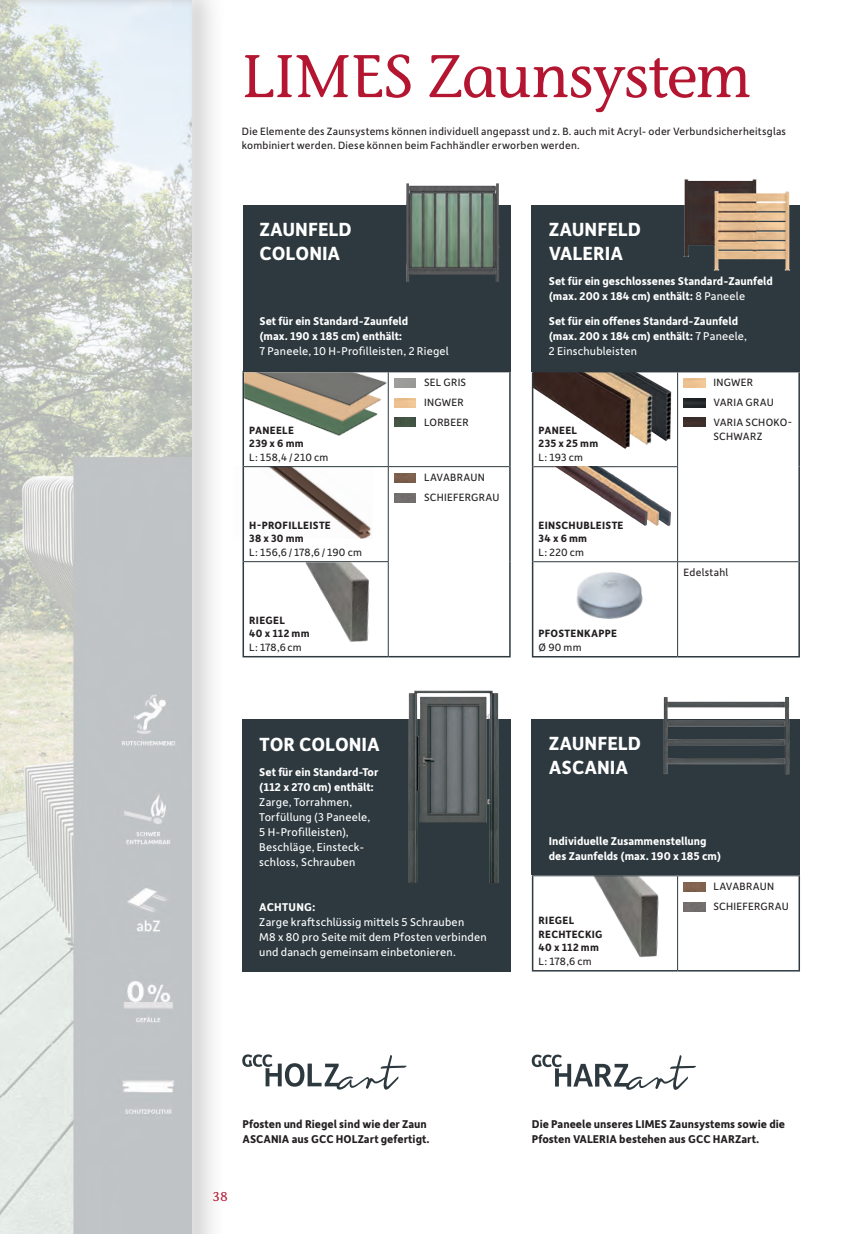
<style>
.page{position:relative;width:851px;height:1234px;background:#fff}
.page>*{position:absolute;margin:0;border:0;box-sizing:border-box;transform-origin:0 0}
.Überschrift{font:500 60px "Stone Inf ITC Std";color:#b41530}
.Fließtext_-_8pt{font:700 20.25px/24.3px "Depot New";color:#fff}
.t1{font:500 12.75px "Stone Inf ITC Std";color:#b41530}
.Fließtext_-_8pt-2{font:700 12px/15px "Depot New";color:#fff}
.Fließtext_-_8pt-3{font:12px/15px "Depot New";letter-spacing:.015em;color:#fff}
.Fließtext_-_8pt-4{font:700 12px/15px "Depot New";color:#231f20}
.Hinweistext_-_7_5pt{font:11.25px/13.5px "Depot New";letter-spacing:.02em;color:#231f20}
.Hinweistext_-_7_5pt-2{font:700 11.25px/13.5px "Depot New";letter-spacing:.025em;color:#231f20}
.s1{font-weight:400}
.s2{font-weight:700}
</style>
<div class="page">
<div style="left:0;top:0;width:227px;height:1233px;background:#231f20;opacity:.75"></div>
<div style="left:0;top:0;width:201px;height:1233px;background:#ddd"></div>
<div style="left:0;top:0;width:193px;height:1233px;background:#231f20;opacity:.75"></div>
<img style="left:244px;top:467px;width:128px;height:71px">
<img style="left:533px;top:372px;width:156px;height:91px">
<img style="left:292px;top:562px;width:86px;height:80px">
<hr style="left:388px;top:466px;width:121px;height:1px;background:#2d393f">
<hr style="left:388px;top:372px;width:1px;height:94px;background:#2d393f">
<hr style="left:388px;top:467px;width:1px;height:94px;background:#2d393f">
<hr style="left:388px;top:562px;width:1px;height:93px;background:#2d393f">
<hr style="left:244px;top:466px;width:144px;height:1px;background:#2d393f">
<hr style="left:242px;top:372px;width:2px;height:94px;background:#2d393f">
<hr style="left:242px;top:466px;width:2px;height:95px;background:#2d393f">
<hr style="left:242px;top:561px;width:2px;height:94px;background:#2d393f">
<hr style="left:242px;top:655px;width:146px;height:2px;background:#2d393f">
<hr style="left:388px;top:655px;width:122px;height:2px;background:#2d393f">
<hr style="left:509px;top:372px;width:1px;height:94px;background:#2d393f">
<hr style="left:509px;top:466px;width:1px;height:95px;background:#2d393f">
<hr style="left:509px;top:561px;width:1px;height:94px;background:#2d393f">
<hr style="left:244px;top:561px;width:144px;height:1px;background:#2d393f">
<hr style="left:677px;top:467px;width:1px;height:94px;background:#2d393f">
<hr style="left:677px;top:562px;width:1px;height:94px;background:#2d393f">
<hr style="left:533px;top:466px;width:145px;height:1px;background:#2d393f">
<hr style="left:531px;top:372px;width:2px;height:94px;background:#2d393f">
<hr style="left:531px;top:466px;width:2px;height:95px;background:#2d393f">
<hr style="left:531px;top:561px;width:2px;height:95px;background:#2d393f">
<hr style="left:798px;top:561px;width:1px;height:95px;background:#2d393f">
<hr style="left:531px;top:656px;width:146px;height:1px;background:#2d393f">
<hr style="left:677px;top:656px;width:122px;height:1px;background:#2d393f">
<hr style="left:677px;top:561px;width:121px;height:1px;background:#2d393f">
<hr style="left:533px;top:561px;width:144px;height:1px;background:#2d393f">
<hr style="left:798px;top:372px;width:1px;height:94px;background:#2d393f">
<hr style="left:798px;top:466px;width:1px;height:95px;background:#2d393f">
<hr style="left:677px;top:372px;width:1px;height:94px;background:#2d393f">
<div style="left:242px;top:205px;width:268px;height:167px;background:#2d393f"></div>
<div style="left:531px;top:206px;width:268px;height:166px;background:#2d393f"></div>
<img style="left:406px;top:183px;width:105px;height:102px">
<img style="left:244px;top:372px;width:155px;height:76px">
<img style="left:673px;top:178px;width:127px;height:111px">
<img style="left:531px;top:466px;width:140px;height:60px">
<img style="left:576px;top:572px;width:67px;height:47px">
<img style="left:394px;top:378px;width:21px;height:9px">
<img style="left:394px;top:398px;width:21px;height:9px">
<img style="left:683px;top:378px;width:22px;height:9px">
<img style="left:394px;top:418px;width:21px;height:8px">
<img style="left:394px;top:473px;width:21px;height:9px">
<img style="left:394px;top:493px;width:21px;height:9px">
<img style="left:683px;top:418px;width:22px;height:8px">
<img style="left:683px;top:398px;width:22px;height:9px">
<svg style="left:242px;top:1054px;width:165px;height:36px"></svg>
<svg style="left:531px;top:1054px;width:165px;height:36px"></svg>
<img style="left:581px;top:876px;width:86px;height:81px">
<hr style="left:677px;top:875px;width:122px;height:1px;background:#2d393f">
<hr style="left:677px;top:875px;width:1px;height:94px;background:#2d393f">
<hr style="left:531px;top:875px;width:146px;height:1px;background:#2d393f">
<hr style="left:531px;top:875px;width:2px;height:94px;background:#2d393f">
<hr style="left:798px;top:875px;width:1px;height:94px;background:#2d393f">
<hr style="left:531px;top:969px;width:146px;height:2px;background:#2d393f">
<hr style="left:677px;top:969px;width:122px;height:2px;background:#2d393f">
<div style="left:531px;top:719px;width:268px;height:156px;background:#2d393f"></div>
<img style="left:683px;top:882px;width:22px;height:8px">
<img style="left:683px;top:902px;width:22px;height:8px">
<img style="left:663px;top:697px;width:137px;height:81px">
<div style="left:242px;top:719px;width:268px;height:252px;background:#2d393f"></div>
<img style="left:408px;top:690px;width:103px;height:198px">
<p class="Überschrift" style="left:242px;top:39px;width:510px">LIMES Zaunsystem</p>
<p class="Hinweistext_-_7_5pt" style="left:242px;top:124px;width:545px">Die Elemente des Zaunsystems können individuell angepasst und z. B. auch mit Acryl- oder Verbundsicherheitsglas kombiniert werden. Diese können beim Fachhändler erworben werden.</p>
<p class="Fließtext_-_8pt" style="left:259px;top:216px;width:94px">ZAUNFELD<br>COLONIA</p>
<p class="Fließtext_-_8pt" style="left:548px;top:216px;width:94px">ZAUNFELD<br>VALERIA</p>
<p class="Fließtext_-_8pt-2" style="left:259px;top:313px;width:191px">Set für ein Standard-Zaunfeld<br>(max. 190 x 185 cm) enthält:<br><span class="s1">7 Paneele, 10 H-Profilleisten, 2 Riegel</span></p>
<p class="Hinweistext_-_7_5pt-2" style="left:249px;top:422px;width:56px">PANEELE<br>239 x 6 mm</p>
<p class="Hinweistext_-_7_5pt" style="left:249px;top:449px;width:81px">L: 158,4/210 cm</p>
<p class="Hinweistext_-_7_5pt-2" style="left:249px;top:517px;width:83px">H-PROFILLEISTE<br>38 x 30 mm</p>
<p class="Hinweistext_-_7_5pt" style="left:249px;top:544px;width:114px">L: 156,6/178,6/190 cm</p>
<p class="Hinweistext_-_7_5pt-2" style="left:249px;top:612px;width:62px">RIEGEL<br>40 x 112 mm</p>
<p class="Hinweistext_-_7_5pt" style="left:249px;top:639px;width:54px">L: 178,6cm</p>
<p class="Hinweistext_-_7_5pt" style="left:424px;top:375px;width:44px">SEL GRIS</p>
<p class="Hinweistext_-_7_5pt" style="left:424px;top:395px;width:41px">INGWER</p>
<p class="Hinweistext_-_7_5pt" style="left:424px;top:415px;width:46px">LORBEER</p>
<p class="Hinweistext_-_7_5pt" style="left:424px;top:470px;width:62px">LAVABRAUN</p>
<p class="Hinweistext_-_7_5pt" style="left:424px;top:490px;width:77px">SCHIEFERGRAU</p>
<p class="Fließtext_-_8pt" style="left:259px;top:730px;width:122px">TOR COLONIA</p>
<p class="Fließtext_-_8pt-3" style="left:259px;top:763px;width:120px"><span class="s2">Set für ein Standard-Tor (112 x 270 cm) enthält:<br></span>Zarge, Torrahmen,<br>Torfüllung (3 Paneele,<br>5 H-Profilleisten),<br>Beschläge, Einsteck&shy;schloss, Schrauben</p>
<p class="Fließtext_-_8pt-3" style="left:259px;top:898px;width:229px"><span class="s2">ACHTUNG:<br></span>Zarge kraftschlüssig mittels 5 Schrauben<br>M8 x 80 pro Seite mit dem Pfosten verbinden und danach gemeinsam einbetonieren.</p>
<p class="Fließtext_-_8pt-2" style="left:548px;top:273px;width:225px">Set für ein geschlossenes Standard-Zaunfeld (max. 200 x 184 cm) enthält: <span class="s1">8 Paneele</span></p>
<p class="Fließtext_-_8pt-2" style="left:548px;top:313px;width:200px">Set für ein offenes Standard-Zaunfeld (max. 200 x 184 cm) enthält: <span class="s1">7 Paneele,<br>2 Einschubleisten</span></p>
<p class="Hinweistext_-_7_5pt-2" style="left:538px;top:422px;width:61px">PANEEL<br>235 x 25 mm</p>
<p class="Hinweistext_-_7_5pt" style="left:538px;top:449px;width:46px">L: 193 cm</p>
<p class="Hinweistext_-_7_5pt-2" style="left:538px;top:517px;width:86px">EINSCHUBLEISTE<br>34 x 6 mm</p>
<p class="Hinweistext_-_7_5pt" style="left:538px;top:544px;width:47px">L: 220 cm</p>
<p class="Hinweistext_-_7_5pt-2" style="left:538px;top:626px;width:80px">PFOSTENKAPPE<br><span class="s1">Ø 90 mm</span></p>
<p class="Fließtext_-_8pt" style="left:549px;top:730px;width:94px">ZAUNFELD<br>ASCANIA</p>
<p class="Hinweistext_-_7_5pt" style="left:713px;top:375px;width:41px">INGWER</p>
<p class="Hinweistext_-_7_5pt" style="left:713px;top:395px;width:62px">VARIA GRAU</p>
<p class="Hinweistext_-_7_5pt" style="left:713px;top:415px;width:80px">VARIA SCHOKO-<br>SCHWARZ</p>
<p class="Hinweistext_-_7_5pt" style="left:683px;top:565px;width:46px">Edelstahl</p>
<p class="Fließtext_-_8pt-2" style="left:549px;top:832px;width:174px">Individuelle Zusammenstellung des Zaunfelds (max. 190 x 185 cm)</p>
<p class="Hinweistext_-_7_5pt-2" style="left:538px;top:913px;width:66px">RIEGEL<br>RECHTECKIG<br>40 x 112 mm</p>
<p class="Hinweistext_-_7_5pt" style="left:538px;top:953px;width:55px">L: 178,6 cm</p>
<p class="Hinweistext_-_7_5pt" style="left:713px;top:879px;width:62px">LAVABRAUN</p>
<p class="Hinweistext_-_7_5pt" style="left:713px;top:899px;width:77px">SCHIEFERGRAU</p>
<p class="Fließtext_-_8pt-4" style="left:242px;top:1116px;width:188px">Pfosten und Riegel sind wie der Zaun<br>ASCANIA aus GCC HOLZart gefertigt.</p>
<p class="Fließtext_-_8pt-4" style="left:531px;top:1116px;width:255px">Die Paneele unseres LIMES Zaunsystems sowie die<br>Pfosten VALERIA bestehen aus GCC HARZart.</p>
<p class="t1" style="left:213px;top:1188px;width:16px">38</p>
</div>
